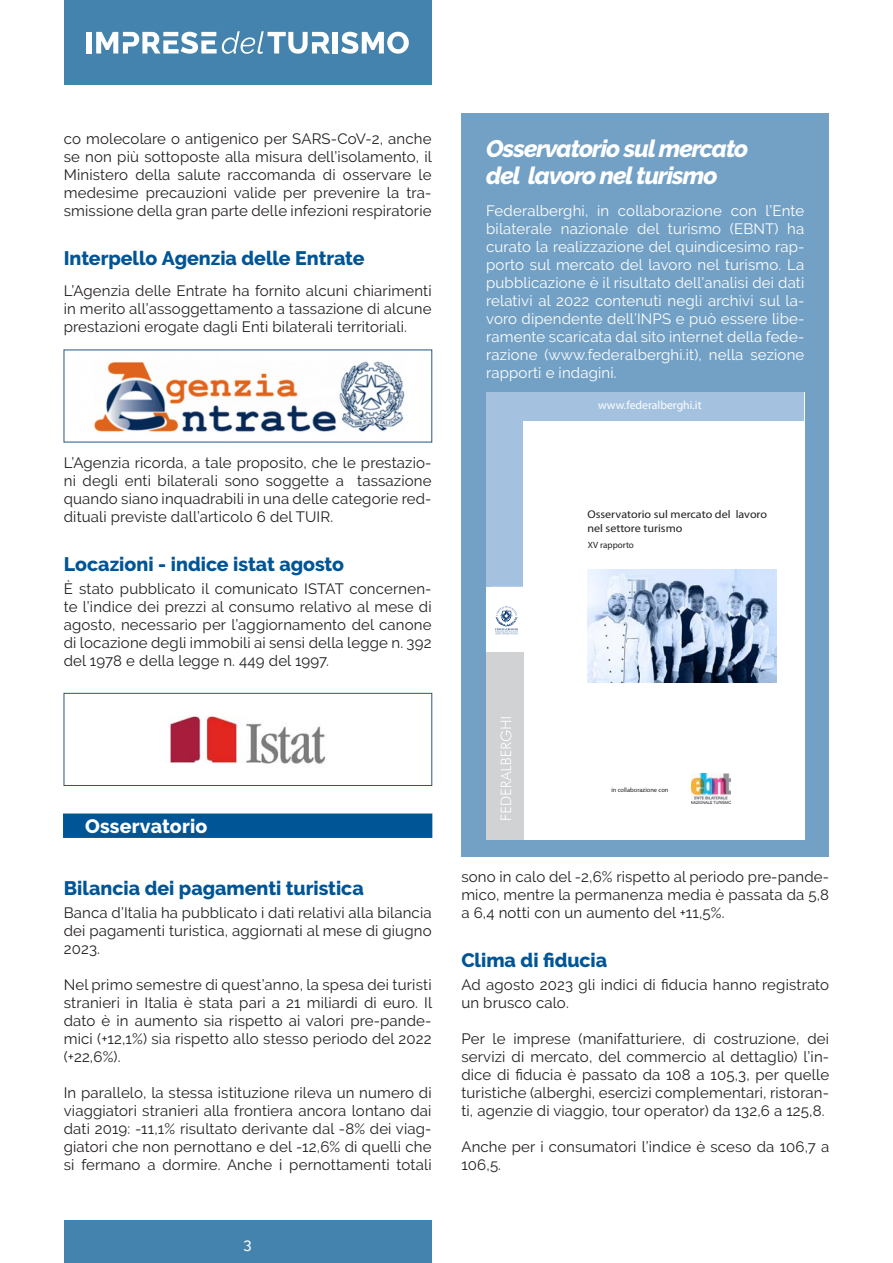
<style>
.page{position:relative;width:893px;height:1263px;background:#fff}
.page>*{position:absolute;margin:0;border:0;box-sizing:border-box;transform-origin:0 0}
.Titolo_box{font:italic 800 24px/27px "Raleway";letter-spacing:-.04em;color:#fff}
.titolo_articolo{font:800 19.5px "Raleway";color:#005596}
.rubrica_tris{font:800 19.5px "Raleway";letter-spacing:.01em;color:#fff}
.testo_articoli{font:15px/18px "Raleway";letter-spacing:.01em;color:#231f20;text-align:justify}
.testo_articoli-2{font:15px/18px "Raleway";letter-spacing:.01em;color:#fff;text-align:justify}
.titolo_articolo-2{font:15px/18px "Raleway";letter-spacing:.01em;color:#231f20;text-align:justify}
.t1{font:500 15px "Raleway";color:#fff}
.t2{font:11.7px "Myriad Pro";color:#fff}
.t3{font:11.25px/13.5px "Myriad Pro";color:#231f20;scale:1.08 1}
.t4{font:9.15px "Myriad Pro";color:#231f20}
.t5{font:6.45px "Myriad Pro";color:#231f20}
</style>
<div class="page">
<div style="left:64px;top:1220px;width:368px;height:43px;background:#4383ad"></div>
<div style="left:64px;top:0;width:368px;height:85px;background:#4383ad"></div>
<div style="left:87px;top:32px;width:5px;height:21px;background:#fff"></div>
<div style="left:333px;top:32px;width:5px;height:21px;background:#fff"></div>
<svg style="left:341px;top:32px;width:68px;height:22px"></svg>
<svg style="left:96px;top:31px;width:234px;height:23px"></svg>
<div style="left:63px;top:813px;width:369px;height:25px;background:#005596;border:2px solid #005596"></div>
<div style="left:461px;top:114px;width:368px;height:743px;background:#73a1c5"></div>
<div style="left:486px;top:392px;width:318px;height:448px;background:#fff"></div>
<div style="left:486px;top:392px;width:36px;height:195px;background:#a4c2e0"></div>
<div style="left:486px;top:652px;width:37px;height:187px;background:#d1d2d4"></div>
<div style="left:487px;top:392px;width:317px;height:28px;background:#a4c2e0"></div>
<svg style="left:495px;top:606px;width:23px;height:29px"></svg>
<svg style="left:500px;top:717px;width:11px;height:103px"></svg>
<img style="left:691px;top:773px;width:39px;height:30px">
<img style="left:588px;top:569px;width:188px;height:113px">
<img style="left:94px;top:361px;width:311px;height:71px">
<img style="left:170px;top:716px;width:156px;height:48px">
<div style="left:64px;top:693px;width:368px;height:93px;border:1px solid #275685"></div>
<p class="testo_articoli" style="left:64px;top:130px;width:370px">co molecolare o antigenico per SARS-CoV-2, anche se non più sottoposte alla misura dell’isolamento, il Ministero della salute raccomanda di osservare le medesime precauzioni valide per prevenire la tra&shy;smissione della gran parte delle infezioni respiratorie</p>
<p class="titolo_articolo" style="left:64px;top:247px;width:302px">Interpello Agenzia delle Entrate</p>
<p class="titolo_articolo-2" style="left:64px;top:281px;width:369px">L’Agenzia delle Entrate ha fornito alcuni chiarimenti in merito all’assoggettamento a tassazione di alcune prestazioni erogate dagli Enti bilaterali territoriali.</p>
<p class="testo_articoli" style="left:64px;top:454px;width:369px">L’Agenzia ricorda, a tale proposito, che le prestazio&shy;ni degli enti bilaterali sono soggette a tassazione quando siano inquadrabili in una delle categorie red&shy;dituali previste dall’articolo 6 del TUIR.</p>
<p class="titolo_articolo" style="left:64px;top:553px;width:282px">Locazioni - indice istat agosto</p>
<p class="testo_articoli" style="left:64px;top:580px;width:369px">È stato pubblicato il comunicato ISTAT concernen&shy;te l’indice dei prezzi al consumo relativo al mese di agosto, necessario per l’aggiornamento del canone di locazione degli immobili ai sensi della legge n. 392 del 1978 e della legge n. 449 del 1997.</p>
<p class="Titolo_box" style="left:486px;top:135px;width:264px">Osservatorio sul mercato del lavoro nel turismo</p>
<p class="testo_articoli-2" style="left:486px;top:202px;width:320px">Federalberghi, in collaborazione con l’Ente bilaterale nazionale del turismo (EBNT) ha curato la realizzazione del quindicesimo rap&shy;porto sul mercato del lavoro nel turismo. La pubblicazione è il risultato dell’analisi dei dati relativi al 2022 contenuti negli archivi sul la&shy;voro dipendente dell’INPS e può essere libe&shy;ramente scaricata dal sito internet della fede&shy;razione (www.federalberghi.it), nella sezione rapporti e indagini.</p>
<p class="t2" style="left:598px;top:398px;width:105px">www.federalberghi.it</p>
<p class="t3" style="left:587px;top:508px;width:168px">Osservatorio sul mercato del lavoro nel settore turismo</p>
<p class="t4" style="left:588px;top:539px;width:48px">XV rapporto</p>
<p class="rubrica_tris" style="left:85px;top:815px;width:124px">Osservatorio</p>
<p class="titolo_articolo" style="left:64px;top:877px;width:302px">Bilancia dei pagamenti turistica</p>
<p class="testo_articoli" style="left:64px;top:904px;width:369px">Banca d’Italia ha pubblicato i dati relativi alla bilancia dei pagamenti turistica, aggiornati al mese di giugno 2023.</p>
<p class="testo_articoli" style="left:64px;top:976px;width:370px">Nel primo semestre di quest’anno, la spesa dei turisti stranieri in Italia è stata pari a 21 miliardi di euro. Il dato è in aumento sia rispetto ai valori pre-pande&shy;mici (+12,1%) sia rispetto allo stesso periodo del 2022 (+22,6%).</p>
<p class="testo_articoli" style="left:64px;top:1084px;width:369px">In parallelo, la stessa istituzione rileva un numero di viaggiatori stranieri alla frontiera ancora lontano dai dati 2019: -11,1% risultato derivante dal -8% dei viag&shy;giatori che non pernottano e del -12,6% di quelli che si fermano a dormire. Anche i pernottamenti totali</p>
<p class="t1" style="left:244px;top:1235px;width:10px">3</p>
<p class="t5" style="left:611px;top:785px;width:59px">in collaborazione con</p>
<p class="testo_articoli" style="left:461px;top:868px;width:369px">sono in calo del -2,6% rispetto al periodo pre-pande&shy;mico, mentre la permanenza media è passata da 5,8 a 6,4 notti con un aumento del +11,5%.</p>
<p class="titolo_articolo" style="left:461px;top:949px;width:147px">Clima di fiducia</p>
<p class="testo_articoli" style="left:461px;top:976px;width:369px">Ad agosto 2023 gli indici di fiducia hanno registrato un brusco calo.</p>
<p class="testo_articoli" style="left:461px;top:1030px;width:369px">Per le imprese (manifatturiere, di costruzione, dei servizi di mercato, del commercio al dettaglio) l’in&shy;dice di fiducia è passato da 108 a 105,3, per quelle turistiche (alberghi, esercizi complementari, ristoran&shy;ti, agenzie di viaggio, tour operator) da 132,6 a 125,8.</p>
<p class="testo_articoli" style="left:461px;top:1138px;width:369px">Anche per i consumatori l’indice è sceso da 106,7 a<br>106,5.</p>
</div>
